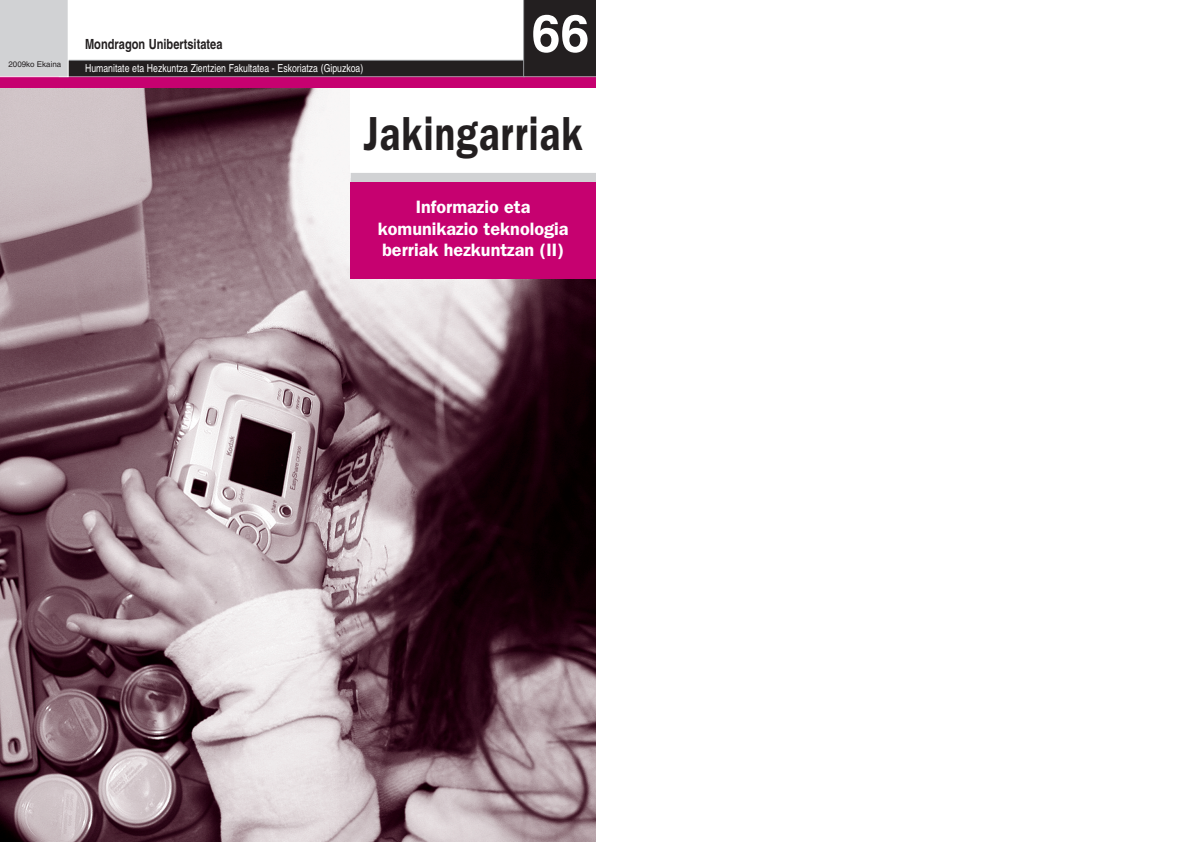
<style>
.page{position:relative;width:1191px;height:842px;background:#fff}
.page>*{position:absolute;margin:0;border:0;box-sizing:border-box;transform-origin:0 0}
.t1{font:700 52px "Helvetica";color:#fff}
.t2{font:600 48px "Franklin Gothic";letter-spacing:.03em;color:#231f20;scale:.79 1}
.t3{font:600 18px/21.6px "Franklin Gothic";color:#fff;text-align:center}
.t4{font:700 14px "Helvetica";color:#231f20;scale:.79 1}
.t5{font:11px "Helvetica";color:#fff;scale:.79 1}
.t6{font:8px "Helvetica";color:#231f20}
</style>
<div class="page">
<img style="left:0;top:88px;width:595px;height:754px">
<div style="left:0;top:77px;width:595px;height:11px;background:#c60170"></div>
<div style="left:351px;top:88px;width:244px;height:90px;background:#fff"></div>
<div style="left:351px;top:173px;width:244px;height:10px;background:#d1d2d4"></div>
<div style="left:60px;top:61px;width:464px;height:15px;background:#231f20"></div>
<div style="left:59px;top:60px;width:465px;height:17px;border:1px solid #939598"></div>
<div style="left:0;top:0;width:68px;height:77px;background:#d1d2d4"></div>
<div style="left:523px;top:0;width:72px;height:77px;background:#231f20"></div>
<div style="left:351px;top:182px;width:244px;height:96px;background:#c60170"></div>
<p class="t4" style="left:85px;top:39px;width:176px">Mondragon Unibertsitatea</p>
<p class="t6" style="left:9px;top:61px;width:54px">2009ko Ekaina</p>
<p class="t5" style="left:85px;top:64px;width:354px">Humanitate eta Hezkuntza Zientzien Fakultatea - Eskoriatza (Gipuzkoa)</p>
<h1 class="t1" style="left:531px;top:13px;width:59px">66</h1>
<h2 class="t2" style="left:363px;top:105px;width:279px">Jakingarriak</h2>
<h3 class="t3" style="left:378px;top:196px;width:192px">Informazio eta komunikazio teknologia berriak hezkuntzan (II)</h3>
</div>
